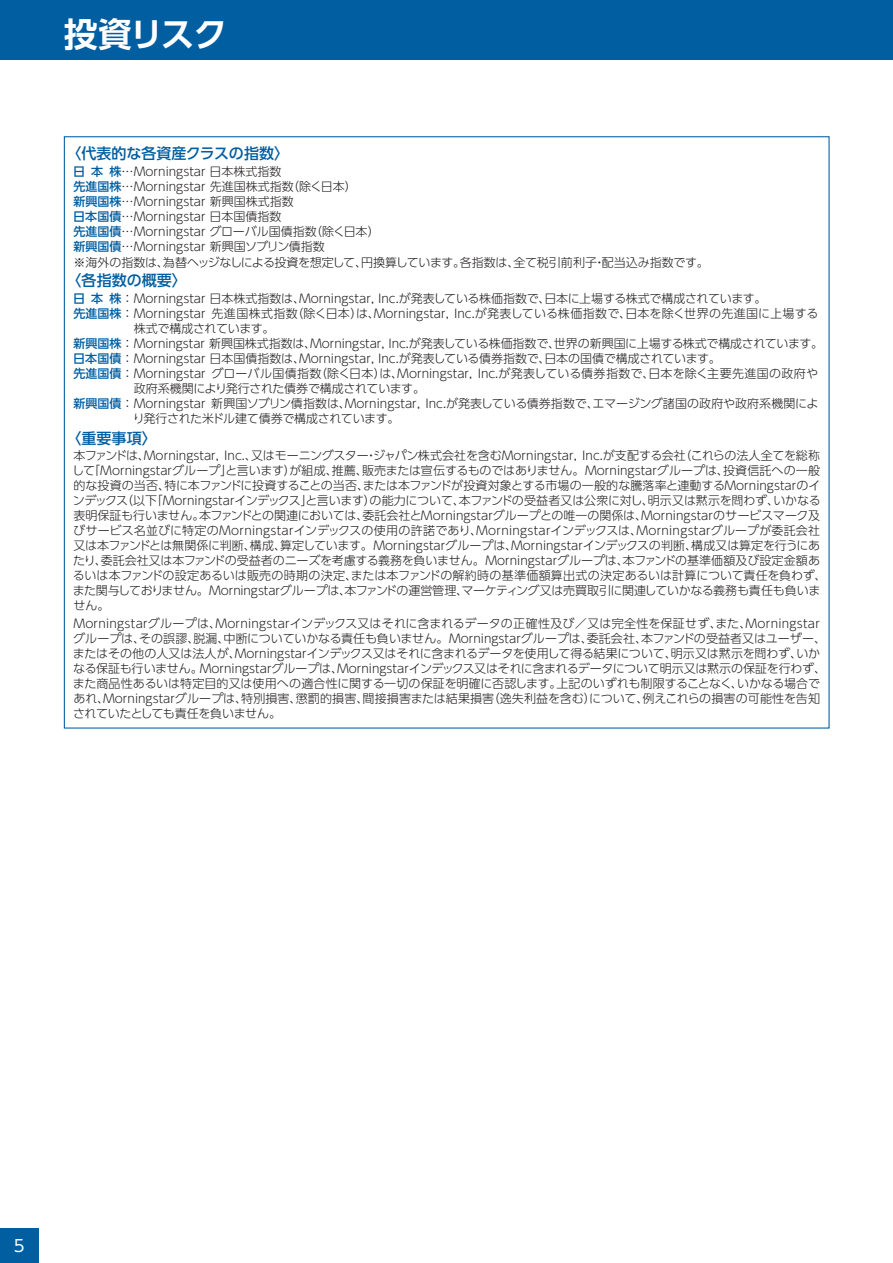
<style>
.page{position:relative;width:893px;height:1263px;background:#fff}
.page>*{position:absolute;margin:0;border:0;box-sizing:border-box;transform-origin:0 0}
.t1{font:33.75px "UD Shin Go Pro De Bold 90 pv RKSJ H";letter-spacing:-.05em;color:#fff}
.t2{font:16.5px "UD Shin Go Pro Regular 90 pv RKSJ H";color:#fff}
.t3{font:15px "UD Shin Go Pro Medium 90 pv RKSJ H";color:#005ea1}
.t4{font:12px/15px "UD Shin Go Pro Light 90 pv RKSJ H";color:#231f20}
.t5{font:12px "UD Shin Go Pro Light 90 pv RKSJ H";letter-spacing:-.025em;color:#231f20}
.t6{font:12px "UD Shin Go Pro Light 90 pv RKSJ H";letter-spacing:-.02em;color:#231f20}
.s1{font-family:"UD Shin Go Pro Medium 90 pv RKSJ H";color:#005ea1}
</style>
<div class="page">
<div style="left:0;top:1228px;width:38px;height:35px;background:#005ea1"></div>
<div style="left:0;top:0;width:892px;height:60px;background:#005ea1"></div>
<h1 class="t1" style="left:64px;top:21px;width:165px">投資リスク</h1>
<p class="t3" style="left:67px;top:148px;width:224px">〈代表的な各資産クラスの指数〉</p>
<p class="t4" style="left:73px;top:166px;width:637px"><span class="s1">日本株</span>…Morningstar 日本株式指数<br><span class="s1">先進国株</span>…Morningstar 先進国株式指数（除く日本）<br><span class="s1">新興国株</span>…Morningstar 新興国株式指数<br><span class="s1">日本国債</span>…Morningstar 日本国債指数<br><span class="s1">先進国債</span>…Morningstar グローバル国債指数（除く日本）<br><span class="s1">新興国債</span>…Morningstar 新興国ソブリン債指数<br>※海外の指数は、為替ヘッジなしによる投資を想定して、円換算しています。各指数は、全て税引前利子・配当込み指数です。</p>
<p class="t3" style="left:67px;top:275px;width:122px">〈各指数の概要〉</p>
<p class="t4" style="left:73px;top:293px;width:694px"><span class="s1">日本株</span>：Morningstar 日本株式指数は、Morningstar, Inc.が発表している株価指数で、日本に上場する株式で構成されています。</p>
<p class="t4" style="left:73px;top:308px;width:746px"><span class="s1">先進国株</span>：Morningstar 先進国株式指数（除く日本）は、Morningstar, Inc.が発表している株価指数で、日本を除く世界の先進国に上場する</p>
<p class="t6" style="left:134px;top:324px;width:142px">株式で構成されています。</p>
<p class="t4" style="left:73px;top:338px;width:751px"><span class="s1">新興国株</span>：Morningstar 新興国株式指数は、Morningstar, Inc.が発表している株価指数で、世界の新興国に上場する株式で構成されています。</p>
<p class="t4" style="left:73px;top:353px;width:649px"><span class="s1">日本国債</span>：Morningstar 日本国債指数は、Morningstar, Inc.が発表している債券指数で、日本の国債で構成されています。</p>
<p class="t4" style="left:73px;top:368px;width:746px"><span class="s1">先進国債</span>：Morningstar グローバル国債指数（除く日本）は、Morningstar, Inc.が発表している債券指数で、日本を除く主要先進国の政府や</p>
<p class="t5" style="left:134px;top:384px;width:293px">政府系機関により発行された債券で構成されています。</p>
<p class="t4" style="left:73px;top:398px;width:746px"><span class="s1">新興国債</span>：Morningstar 新興国ソブリン債指数は、Morningstar, Inc.が発表している債券指数で、エマージング諸国の政府や政府系機関によ</p>
<p class="t5" style="left:133px;top:414px;width:268px">り発行された米ドル建て債券で構成されています。</p>
<p class="t3" style="left:67px;top:432px;width:92px">〈重要事項〉</p>
<p class="t4" style="left:72px;top:450px;width:756px">本ファンドは、Morningstar, Inc.、又はモーニングスター・ジャパン株式会社を含むMorningstar, Inc.が支配する会社（これらの法人全てを総称して「Morningstarグループ」と言います）が組成、推薦、販売または宣伝するものではありません。Morningstarグループは、投資信託への一般的な投資の当否、特に本ファンドに投資することの当否、または本ファンドが投資対象とする市場の一般的な騰落率と連動するMorningstarのインデックス（以下「Morningstarインデックス」と言います）の能力について、本ファンドの受益者又は公衆に対し、明示又は黙示を問わず、いかなる表明保証も行いません。本ファンドとの関連においては、委託会社とMorningstarグループとの唯一の関係は、Morningstarのサービスマーク及びサービス名並びに特定のMorningstarインデックスの使用の許諾であり、Morningstarインデックスは、Morningstarグループが委託会社又は本ファンドとは無関係に判断、構成、算定しています。Morningstarグループは、Morningstarインデックスの判断、構成又は算定を行うにあたり、委託会社又は本ファンドの受益者のニーズを考慮する義務を負いません。Morningstarグループは、本ファンドの基準価額及び設定金額あるいは本ファンドの設定あるいは販売の時期の決定、または本ファンドの解約時の基準価額算出式の決定あるいは計算について責任を負わず、また関与しておりません。Morningstarグループは、本ファンドの運営管理、マーケティング又は売買取引に関連していかなる義務も責任も負いません。</p>
<p class="t4" style="left:73px;top:617px;width:754px">Morningstarグループは、Morningstarインデックス又はそれに含まれるデータの正確性及び／又は完全性を保証せず、また、Morningstarグループは、その誤謬、脱漏、中断についていかなる責任も負いません。Morningstarグループは、委託会社、本ファンドの受益者又はユーザー、またはその他の人又は法人が、Morningstarインデックス又はそれに含まれるデータを使用して得る結果について、明示又は黙示を問わず、いかなる保証も行いません。Morningstarグループは、Morningstarインデックス又はそれに含まれるデータについて明示又は黙示の保証を行わず、また商品性あるいは特定目的又は使用への適合性に関する一切の保証を明確に否認します。上記のいずれも制限することなく、いかなる場合であれ、Morningstarグループは、特別損害、懲罰的損害、間接損害または結果損害（逸失利益を含む）について、例えこれらの損害の可能性を告知されていたとしても責任を負いません。</p>
<h2 class="t2" style="left:14px;top:1239px;width:12px">5</h2>
</div>
